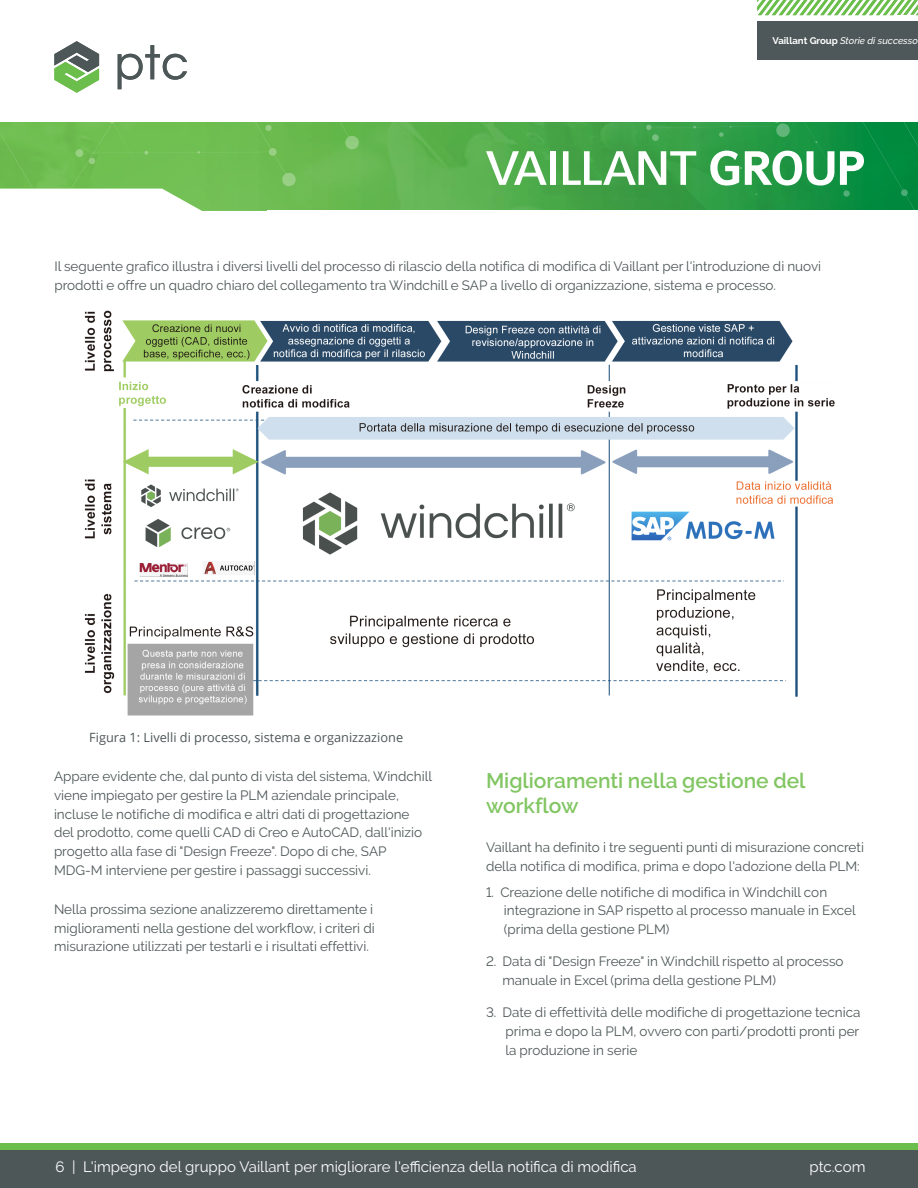
<style>
.page{position:relative;width:918px;height:1188px;background:#fff}
.page>*{position:absolute;margin:0;border:0;box-sizing:border-box;transform-origin:0 0}
.t1{font:600 21px/25.2px "PTC Raleway";color:#82c663}
.t2{font:15px "PTC Raleway";color:#fff}
.t3{font:13.5px/18.8px "PTC Raleway";color:#4e5758}
.t4{font:12.75px "Open Sans";color:#4e5758}
.t5{font:italic 500 9.6px "PTC Raleway";color:#fff}
.t6{font:700 9.6px "PTC Raleway";color:#fff}
.s1{font-weight:700;font-style:normal}
</style>
<div class="page">
<img style="left:297px;top:122px;width:266px;height:88px">
<svg style="left:319px;top:122px;width:41px;height:28px"></svg>
<svg style="left:0;top:41px;width:297px;height:170px"></svg>
<div style="left:757px;top:21px;width:161px;height:39px;background:#4e5759"></div>
<svg style="left:757px;top:0;width:161px;height:15px"></svg>
<div style="left:0;top:1149px;width:918px;height:39px;background:#4e5758"></div>
<div style="left:0;top:1143px;width:918px;height:6px;background:#6cbe4c"></div>
<svg style="left:486px;top:151px;width:61px;height:34px"></svg>
<div style="left:550px;top:151px;width:5px;height:34px;background:#fff"></div>
<svg style="left:563px;top:122px;width:355px;height:88px;background:#43a65d"></svg>
<img style="left:84px;top:310px;width:751px;height:406px">
<p class="t5" style="left:772px;top:35px;width:137px"><span class="s1">Vaillant Group</span>Storie di successo</p>
<p class="t6" style="left:772px;top:35px;width:57px">C nnondale</p>
<p class="t5" style="left:840px;top:35px;width:79px">Storie di successo</p>
<p class="t3" style="left:54px;top:257px;width:768px">Il seguente grafico illustra i diversi livelli del processo di rilascio della notifica di modifica di Vaillant per l'introduzione di nuovi prodotti e offre un quadro chiaro del collegamento tra Windchill e SAP a livello di organizzazione, sistema e processo.</p>
<p class="t4" style="left:89px;top:729px;width:315px">Figura 1: Livelli di processo, sistema e organizzazione</p>
<p class="t3" style="left:54px;top:767px;width:380px">Appare evidente che, dal punto di vista del sistema, Windchill viene impiegato per gestire la PLM aziendale principale, incluse le notifiche di modifica e altri dati di progettazione del prodotto, come quelli CAD di Creo e AutoCAD, dall'inizio progetto alla fase di "Design Freeze". Dopo di che, SAP MDG-M interviene per gestire i passaggi successivi.</p>
<p class="t3" style="left:54px;top:900px;width:322px;text-align:justify">Nella prossima sezione analizzeremo direttamente i miglioramenti nella gestione del workflow, i criteri di misurazione utilizzati per testarli e i risultati effettivi.</p>
<h1 class="t1" style="left:486px;top:768px;width:321px">Miglioramenti nella gestione del workflow</h1>
<p class="t3" style="left:486px;top:838px;width:379px">Vaillant ha definito i tre seguenti punti di misurazione concreti della notifica di modifica, prima e dopo l'adozione della PLM:</p>
<p class="t3" style="left:504px;top:882px;width:353px;text-indent:-18px">1. Creazione delle notifiche di modifica in Windchill con integrazione in SAP rispetto al processo manuale in Excel (prima della gestione PLM)</p>
<p class="t3" style="left:502px;top:952px;width:343px;text-indent:-16px">2. Data di "Design Freeze" in Windchill rispetto al processo manuale in Excel (prima della gestione PLM)</p>
<p class="t3" style="left:505px;top:1003px;width:357px;text-align:justify;text-indent:-19px">3. Date di effettività delle modifiche di progettazione tecnica prima e dopo la PLM, ovvero con parti/prodotti pronti per la produzione in serie</p>
<p class="t2" style="left:56px;top:1158px;width:583px">6 | L'impegno del gruppo Vaillant per migliorare l'efficienza della notifica di modifica</p>
<p class="t2" style="left:810px;top:1158px;width:57px">ptc.com</p>
</div>
